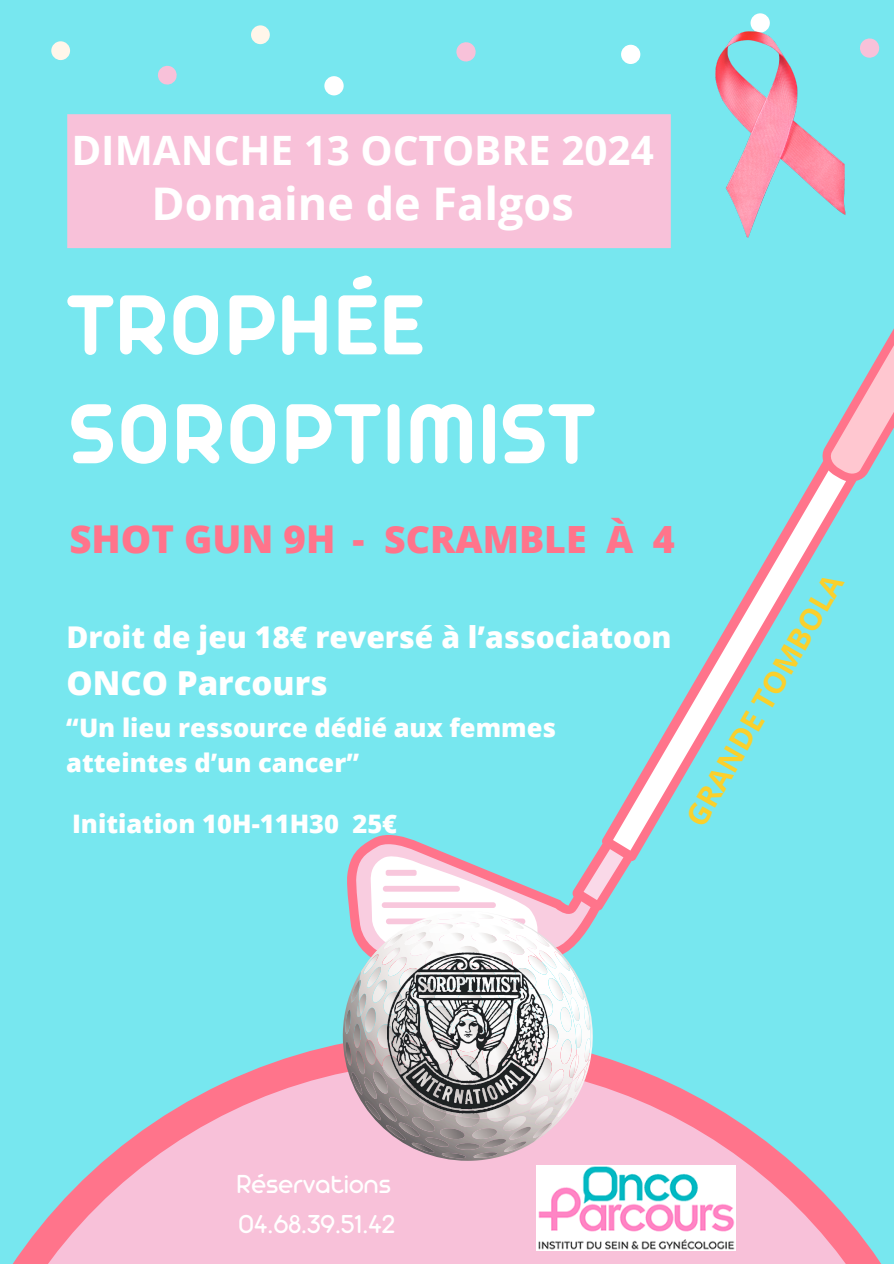
<style>
.page{position:relative;width:894px;height:1264px;background:#fff}
.page>*{position:absolute;margin:0;border:0;box-sizing:border-box;transform-origin:0 0}
.t1{font:700 91.5px "Arista Pro";color:#fff}
.t2{font:700 45px "Open Sans";color:#fff}
.t3{font:700 40.5px "Open Sans";color:#fff}
.t4{font:800 37.5px "Open Sans";color:#ff748b}
.t5{font:800 33px "Open Sans";color:#fff}
.t6{font:800 30px "Open Sans";color:#fff}
.t7{font:700 30px "Open Sans";color:#fad02c}
.t8{font:28.2px "Arista Pro";color:#fff}
.t9{font:800 25.5px "Open Sans";color:#fff}
.s1{font-size:38.4px}
</style>
<div class="page">
<div style="left:0;top:0;width:893px;height:1263px;background:#77e7ef"></div>
<svg style="left:347px;top:330px;width:546px;height:641px"></svg>
<svg style="left:13px;top:1061px;width:868px;height:202px;fill:#f8c1d9"></svg>
<img style="left:366px;top:970px;width:15px;height:1px">
<img style="left:343px;top:971px;width:236px;height:189px">
<img style="left:441px;top:1152px;width:24px;height:6px">
<img style="left:345px;top:1009px;width:6px;height:24px">
<img style="left:365px;top:1101px;width:16px;height:19px">
<img style="left:532px;top:1122px;width:1px;height:16px">
<img style="left:411px;top:1142px;width:23px;height:10px">
<img style="left:350px;top:980px;width:9px;height:22px">
<img style="left:351px;top:1072px;width:11px;height:22px">
<img style="left:503px;top:1141px;width:23px;height:10px">
<img style="left:386px;top:1125px;width:20px;height:14px">
<img style="left:345px;top:1041px;width:6px;height:24px">
<img style="left:473px;top:1152px;width:24px;height:5px">
<img style="left:455px;top:1143px;width:24px;height:6px;border-radius:50%">
<img style="left:354px;top:1023px;width:6px;height:24px;border-radius:50%">
<img style="left:425px;top:1137px;width:24px;height:9px">
<img style="left:356px;top:1002px;width:4px;height:14px">
<img style="left:398px;top:1122px;width:22px;height:14px">
<img style="left:379px;top:1103px;width:18px;height:18px">
<img style="left:363px;top:1077px;width:14px;height:21px">
<img style="left:508px;top:1126px;width:23px;height:13px">
<img style="left:355px;top:1050px;width:10px;height:24px">
<img style="left:482px;top:1138px;width:24px;height:9px">
<img style="left:439px;top:1128px;width:26px;height:11px">
<img style="left:411px;top:1117px;width:24px;height:14px">
<img style="left:388px;top:1113px;width:21px;height:3px">
<img style="left:373px;top:1071px;width:14px;height:22px">
<img style="left:502px;top:1115px;width:24px;height:15px">
<img style="left:364px;top:1040px;width:12px;height:24px">
<img style="left:472px;top:1128px;width:25px;height:10px">
<img style="left:455px;top:1115px;width:24px;height:11px">
<img style="left:423px;top:1113px;width:23px;height:7px">
<img style="left:488px;top:1116px;width:19px;height:5px">
<svg style="left:383px;top:1067px;width:2px;height:11px"></svg>
<svg style="left:349px;top:834px;width:281px;height:136px"></svg>
<img style="left:385px;top:911px;width:81px;height:171px">
<img style="left:458px;top:921px;width:8px;height:5px">
<img style="left:409px;top:920px;width:22px;height:10px">
<img style="left:438px;top:913px;width:24px;height:6px">
<img style="left:466px;top:911px;width:126px;height:179px">
<img style="left:533px;top:1058px;width:57px;height:83px">
<svg style="left:157px;top:65px;width:20px;height:20px"></svg>
<div style="left:51px;top:41px;width:19px;height:19px;background:#fff6ea;border-radius:50%"></div>
<div style="left:251px;top:25px;width:18px;height:19px;background:#fff6ea;border-radius:50%"></div>
<svg style="left:456px;top:42px;width:20px;height:20px"></svg>
<svg style="left:860px;top:38px;width:20px;height:20px"></svg>
<div style="left:621px;top:45px;width:19px;height:19px;background:#fff;border-radius:50%"></div>
<div style="left:750px;top:13px;width:19px;height:20px;background:#fff;border-radius:50%"></div>
<div style="left:324px;top:76px;width:19px;height:19px;background:#fff;border-radius:50%"></div>
<img style="left:715px;top:32px;width:129px;height:206px">
<div style="left:67px;top:114px;width:603px;height:134px;background:#f8c1d9"></div>
<img style="left:387px;top:952px;width:161px;height:161px">
<img style="left:536px;top:1165px;width:198px;height:85px">
<p class="t3" style="left:71px;top:121px;width:583px">DIMANCHE 13 OCTOBRE 2024</p>
<h2 class="t2" style="left:151px;top:172px;width:423px">Domaine de Falgos</h2>
<p class="t1" style="left:66px;top:296px;width:359px">TROPHÉE</p>
<h5 class="t1" style="left:69px;top:405px;width:528px">SOROPTIMIST</h5>
<h3 class="t4" style="left:69px;top:513px;width:606px"><span class="s1">SHOT GUN 9H</span> - SCRAMBLE À 4</h3>
<h1 class="t6" style="left:66px;top:615px;width:606px">Droit de jeu 18€ reversé à l’associatoon</h1>
<h4 class="t5" style="left:67px;top:660px;width:262px">ONCO Parcours</h4>
<h4 class="t9" style="left:66px;top:709px;width:491px">“Un lieu ressource dédié aux femmes</h4>
<h6 class="t9" style="left:66px;top:744px;width:294px">atteintes d’un cancer”</h6>
<p class="t9" style="left:72px;top:805px;width:326px">Initiation 10H-11H30 25€</p>
<h6 class="t7" style="left:675px;top:812px;width:286px;rotate:-60deg">GRANDE TOMBOLA</h6>
<p class="t8" style="left:236px;top:1175px;width:156px">Réservations</p>
<p class="t8" style="left:238px;top:1214px;width:158px">04.68.39.51.42</p>
</div>
